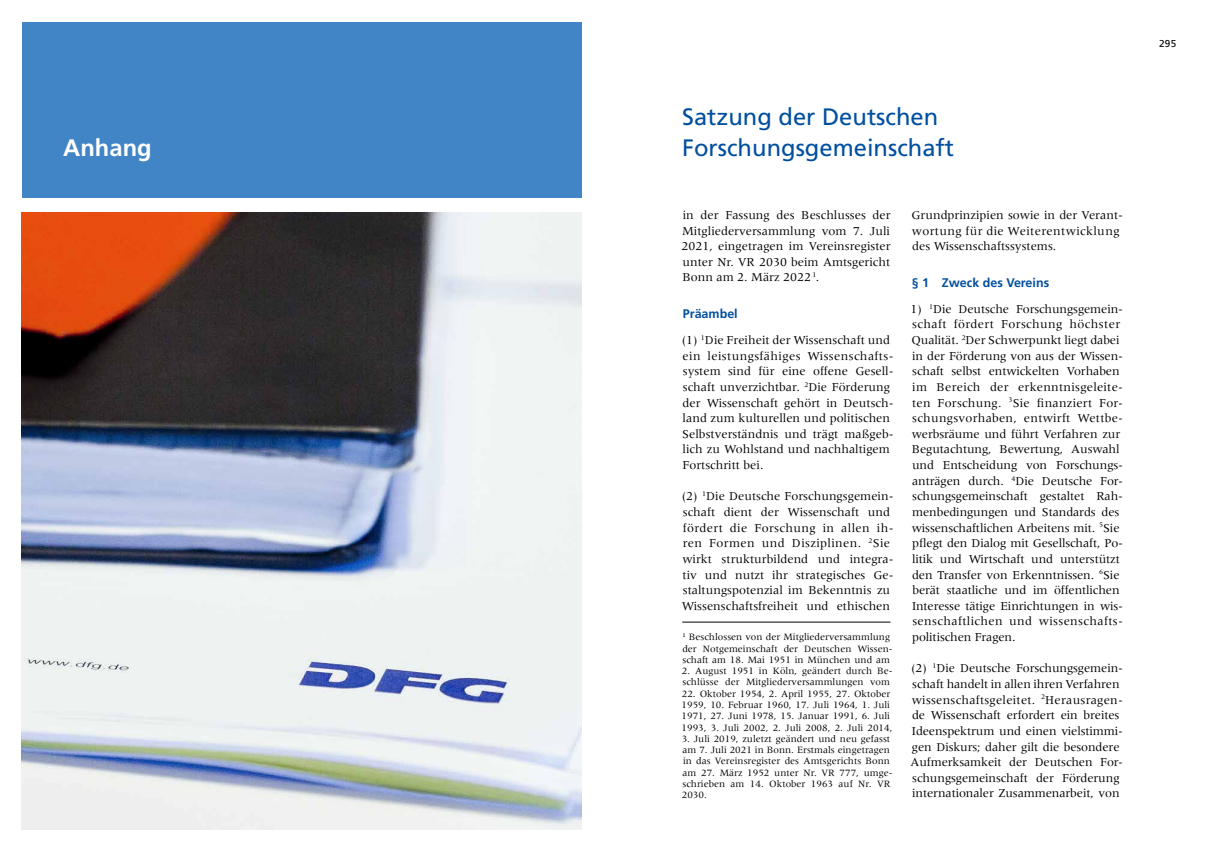
<style>
.page{position:relative;width:1205px;height:851px;background:#fff}
.page>*{position:absolute;margin:0;border:0;box-sizing:border-box;transform-origin:0 0}
.t1{font:23.75px/31.2px "Frutiger LT Std";color:#004f9f}
.t2{font:700 23.75px "Frutiger LT Std";color:#fff}
.t3{font:12.5px/15.6px "Meridien LT Std";color:#000}
.t4{font:700 12.5px "Frutiger LT Std";color:#004f9f}
.t5{font:10px/11.2px "Meridien LT Std";color:#000}
.t6{font:10px "Frutiger LT Std";color:#000}
</style>
<div class="page">
<hr style="left:682px;top:621px;width:208px;height:1px;background:#000">
<div style="left:22px;top:22px;width:559px;height:176px;background:#4185c6"></div>
<img style="left:21px;top:213px;width:560px;height:616px">
<h1 class="t2" style="left:63px;top:134px;width:90px">Anhang</h1>
<h1 class="t1" style="left:682px;top:101px;width:273px">Satzung der Deutschen<br>Forschungsgemeinschaft</h1>
<p class="t3" style="left:681px;top:207px;width:211px;text-align:justify">in der Fassung des Beschlusses der Mitgliederversammlung vom 7. Juli 2021, eingetragen im Vereinsregister unter Nr. VR 2030 beim Amtsgericht Bonn am 2. März 2022 <sup>1</sup>.</p>
<p class="t4" style="left:683px;top:306px;width:56px">Präambel</p>
<p class="t3" style="left:681px;top:332px;width:214px">(1) <sup>1</sup>Die Freiheit der Wissenschaft und ein leistungsfähiges Wissenschafts&shy;system sind für eine offene Gesell&shy;schaft unverzichtbar. <sup>2</sup>Die Förderung der Wissenschaft gehört in Deutsch&shy;land zum kulturellen und politischen Selbstverständnis und trägt maßgeb&shy;lich zu Wohlstand und nachhaltigem Fortschritt bei.</p>
<p class="t3" style="left:681px;top:488px;width:214px">(2) <sup>1</sup>Die Deutsche Forschungsgemein&shy;schaft dient der Wissenschaft und fördert die Forschung in allen ih&shy;ren Formen und Disziplinen. <sup>2</sup>Sie wirkt strukturbildend und integra&shy;tiv und nutzt ihr strategisches Ge&shy;staltungspotenzial im Bekenntnis zu Wissenschaftsfreiheit und ethischen</p>
<p class="t5" style="left:682px;top:631px;width:212px"><sup>1</sup> Beschlossen von der Mitgliederversammlung der Notgemeinschaft der Deutschen Wissen&shy;schaft am 18. Mai 1951 in München und am</p>
<p class="t5" style="left:682px;top:665px;width:212px">2. August 1951 in Köln, geändert durch Be&shy;schlüsse der Mitgliederversammlungen vom</p>
<p class="t5" style="left:681px;top:687px;width:212px">22. Oktober 1954, 2. April 1955, 27. Oktober 1959, 10. Februar 1960, 17. Juli 1964, 1. Juli 1971, 27. Juni 1978, 15. Januar 1991, 6. Juli 1993, 3. Juli 2002, 2. Juli 2008, 2. Juli 2014,</p>
<p class="t5" style="left:682px;top:732px;width:212px">3. Juli 2019, zuletzt geändert und neu gefasst am 7. Juli 2021 in Bonn. Erstmals eingetragen in das Vereinsregister des Amtsgerichts Bonn am 27. März 1952 unter Nr. VR 777, umge&shy;schrieben am 14. Oktober 1963 auf Nr. VR 2030.</p>
<p class="t3" style="left:911px;top:207px;width:213px">Grundprinzipien sowie in der Verant&shy;wortung für die Weiterentwicklung des Wissenschaftssystems.</p>
<p class="t4" style="left:912px;top:275px;width:139px">§ 1 Zweck des Vereins</p>
<p class="t3" style="left:910px;top:301px;width:214px">1) <sup>1</sup>Die Deutsche Forschungsgemein&shy;schaft fördert Forschung höchster Qualität. <sup>2</sup>Der Schwerpunkt liegt dabei in der Förderung von aus der Wissen&shy;schaft selbst entwickelten Vorhaben im Bereich der erkenntnisgeleite&shy;ten Forschung. <sup>3</sup>Sie finanziert For&shy;schungsvorhaben, entwirft Wettbe&shy;werbsräume und führt Verfahren zur Begutachtung, Bewertung, Auswahl und Entscheidung von Forschungs&shy;anträgen durch. <sup>4</sup>Die Deutsche For&shy;schungsgemeinschaft gestaltet Rah&shy;menbedingungen und Standards des wissenschaftlichen Arbeitens mit. <sup>5</sup>Sie pflegt den Dialog mit Gesellschaft, Po&shy;litik und Wirtschaft und unterstützt den Transfer von Erkenntnissen. <sup>6</sup>Sie berät staatliche und im öffentlichen Interesse tätige Einrichtungen in wis&shy;senschaftlichen und wissenschafts&shy;politischen Fragen.</p>
<p class="t3" style="left:910px;top:660px;width:214px">(2) <sup>1</sup>Die Deutsche Forschungsgemein&shy;schaft handelt in allen ihren Verfahren wissenschaftsgeleitet. <sup>2</sup>Herausragen&shy;de Wissenschaft erfordert ein breites Ideenspektrum und einen vielstimmi&shy;gen Diskurs; daher gilt die besondere Aufmerksamkeit der Deutschen For&shy;schungsgemeinschaft der Förderung internationaler Zusammenarbeit, von</p>
<p class="t6" style="left:1159px;top:38px;width:18px">295</p>
</div>
